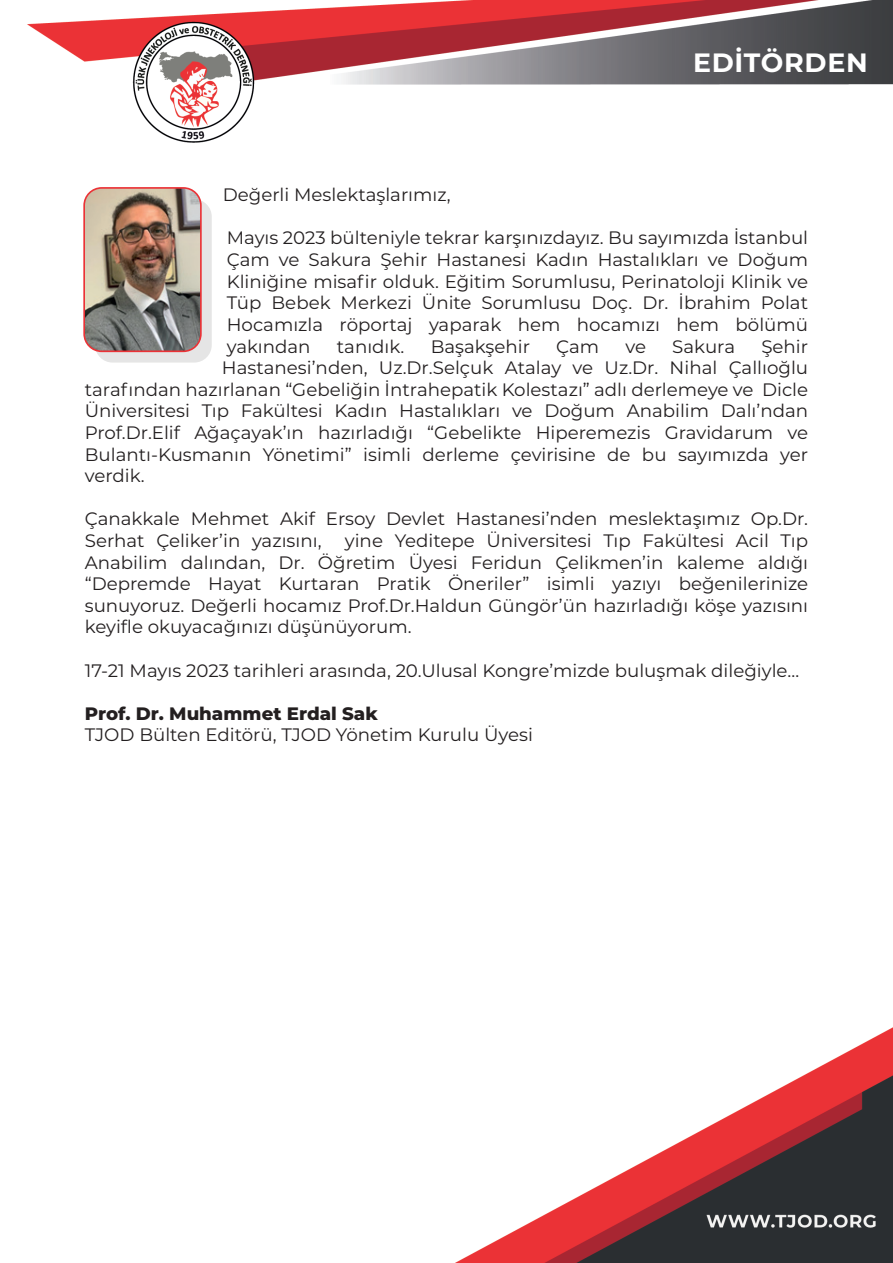
<style>
.page{position:relative;width:893px;height:1263px;background:#fff}
.page>*{position:absolute;margin:0;border:0;box-sizing:border-box;transform-origin:0 0}
.t1{font:700 26.4px "Montserrat";letter-spacing:.025em;color:#fff}
.t2{font:18px/21.6px "Montserrat";color:#231f20;text-align:justify}
.t3{font:800 18px "Montserrat";color:#231f20}
</style>
<div class="page">
<img style="left:27px;top:0;width:866px;height:1263px">
<div style="left:95px;top:199px;width:117px;height:164px;background:#e5e5e5;border-radius:18px"></div>
<img style="left:84px;top:188px;width:117px;height:163px">
<div style="left:83px;top:187px;width:119px;height:165px;border:2px solid #eb3236;border-radius:18px"></div>
<h1 class="t1" style="left:693px;top:44px;width:176px">EDİTÖRDEN</h1>
<p class="t2" style="left:223px;top:183px;width:229px">Değerli Meslektaşlarımız,</p>
<p class="t2" style="left:227px;top:227px;width:583px">Mayıs 2023 bülteniyle tekrar karşınızdayız. Bu sayımızda İstanbul Çam ve Sakura Şehir Hastanesi Kadın Hastalıkları ve Doğum Kliniğine misafir olduk. Eğitim Sorumlusu, Perinatoloji Klinik ve Tüp Bebek Merkezi Ünite Sorumlusu Doç. Dr. İbrahim Polat Hocamızla röportaj yaparak hem hocamızı hem bölümü yakından</p>
<p class="t2" style="left:337px;top:335px;width:69px">tanıdık.</p>
<p class="t2" style="left:431px;top:335px;width:101px">Başakşehir</p>
<p class="t2" style="left:556px;top:335px;width:45px">Çam</p>
<p class="t2" style="left:625px;top:335px;width:22px">ve</p>
<p class="t2" style="left:672px;top:335px;width:64px">Sakura</p>
<p class="t2" style="left:761px;top:335px;width:48px">Şehir</p>
<p class="t2" style="left:222px;top:356px;width:588px">Hastanesi’nden, Uz.Dr.Selçuk Atalay ve Uz.Dr. Nihal Çallıoğlu</p>
<p class="t2" style="left:85px;top:378px;width:725px">tarafından hazırlanan “Gebeliğin İntrahepatik Kolestazı” adlı derlemeye ve Dicle</p>
<p class="t2" style="left:85px;top:399px;width:725px">Üniversitesi Tıp Fakültesi Kadın Hastalıkları ve Doğum Anabilim Dalı’ndan</p>
<p class="t2" style="left:85px;top:421px;width:725px">Prof.Dr.Elif Ağaçayak’ın hazırladığı “Gebelikte Hiperemezis Gravidarum ve</p>
<p class="t2" style="left:85px;top:443px;width:725px">Bulantı-Kusmanın Yönetimi” isimli derleme çevirisine de bu sayımızda yer</p>
<p class="t2" style="left:85px;top:464px;width:61px">verdik.</p>
<p class="t2" style="left:85px;top:507px;width:725px">Çanakkale Mehmet Akif Ersoy Devlet Hastanesi’nden meslektaşımız Op.Dr.<br>Serhat Çeliker’in yazısını,</p>
<p class="t2" style="left:85px;top:529px;width:725px;text-indent:260px">yine Yeditepe Üniversitesi Tıp Fakültesi Acil Tıp Anabilim dalından, Dr. Öğretim Üyesi Feridun Çelikmen’in kaleme aldığı “Depremde Hayat Kurtaran Pratik Öneriler” isimli yazıyı beğenilerinize sunuyoruz. Değerli hocamız Prof.Dr.Haldun Güngör’ün hazırladığı köşe yazısını keyifle okuyacağınızı düşünüyorum.</p>
<p class="t2" style="left:85px;top:659px;width:716px">17-21 Mayıs 2023 tarihleri arasında, 20.Ulusal Kongre’mizde buluşmak dileğiyle…</p>
<p class="t3" style="left:85px;top:700px;width:295px">Prof. Dr. Muhammet Erdal Sak</p>
<p class="t2" style="left:85px;top:723px;width:450px">TJOD Bülten Editörü, TJOD Yönetim Kurulu Üyesi</p>
</div>
